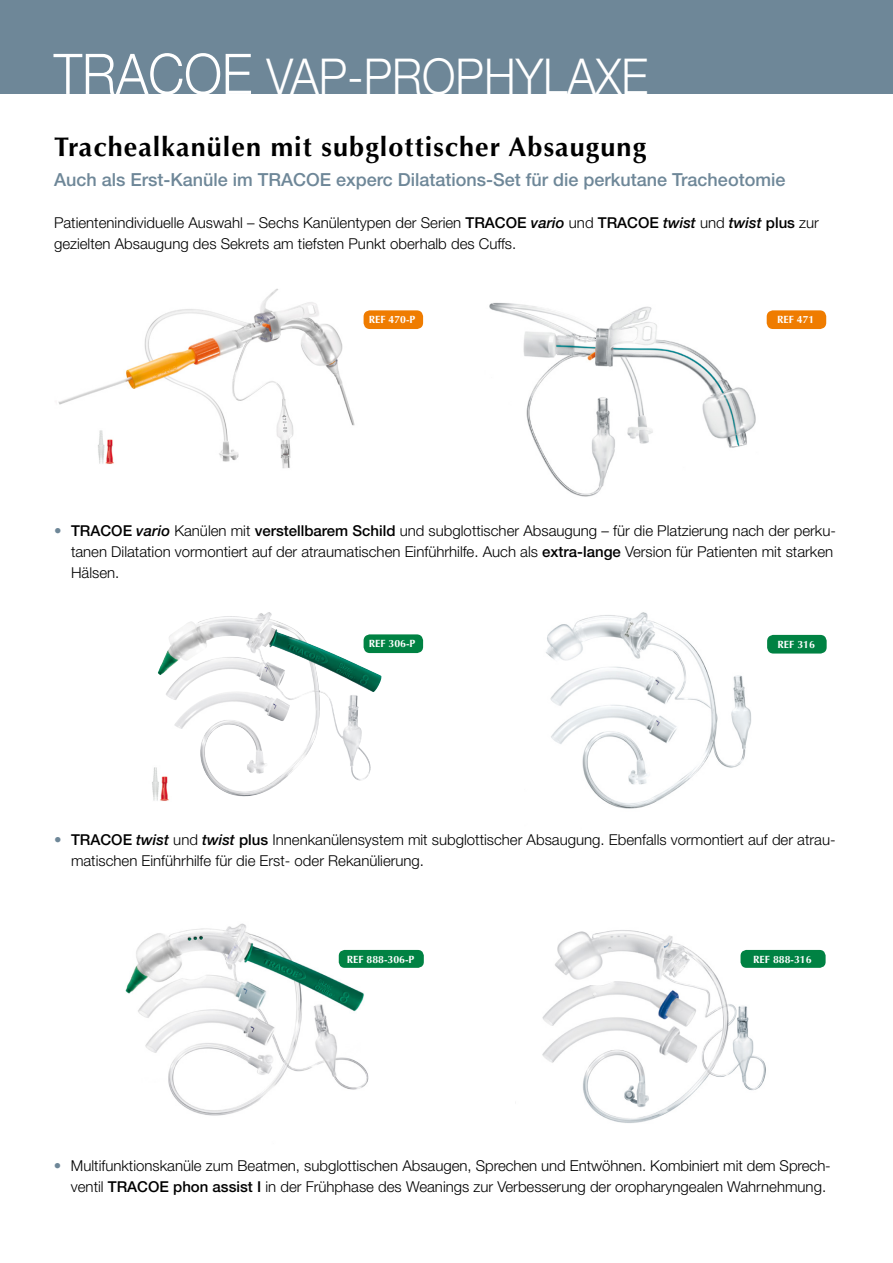
<style>
.page{position:relative;width:893px;height:1263px;background:#fff}
.page>*{position:absolute;margin:0;border:0;box-sizing:border-box;transform-origin:0 0}
.t1{font:300 49.5px "Helvetica Neue LT Pro";color:#fff;scale:.91 1}
.t2{font:700 27px "Optima LT Std";letter-spacing:.04em;color:#000}
.t3{font:500 18px "Helvetica Neue LT Pro";color:#6e8798}
.t4{font:300 15px/21px "Helvetica Neue LT Pro";color:#000}
.t5{font:700 10.5px "Optima LT Std";color:#fff}
.s1{font-size:56.1px}
.s2{font-weight:500}
.s3{font-weight:500;font-style:italic}
.s4{color:#6e8798}
</style>
<div class="page">
<img style="left:125px;top:923px;width:269px;height:193px">
<img style="left:181px;top:613px;width:86px;height:19px">
<img style="left:489px;top:302px;width:281px;height:195px">
<div style="left:364px;top:634px;width:59px;height:19px;background:#008243;border-radius:6px"></div>
<img style="left:58px;top:289px;width:297px;height:180px">
<div style="left:364px;top:310px;width:59px;height:19px;background:#ef7c00;border-radius:6px"></div>
<img style="left:152px;top:767px;width:17px;height:34px">
<div style="left:767px;top:310px;width:59px;height:19px;background:#ef7c00;border-radius:6px"></div>
<img style="left:94px;top:429px;width:23px;height:36px">
<img style="left:546px;top:612px;width:225px;height:197px">
<img style="left:542px;top:930px;width:243px;height:193px">
<div style="left:0;top:0;width:893px;height:94px;background:#6e8798"></div>
<div style="left:339px;top:950px;width:85px;height:18px;background:#008243;border-radius:6px"></div>
<div style="left:740px;top:950px;width:86px;height:18px;background:#008243;border-radius:6px"></div>
<div style="left:767px;top:635px;width:60px;height:18px;background:#008243;border-radius:6px"></div>
<h1 class="t1" style="left:54px;top:46px;width:655px"><span class="s1">TRACOE</span> VAP-PROPHYLAXE</h1>
<h2 class="t2" style="left:54px;top:131px;width:594px">Trachealkanülen mit subglottischer Absaugung</h2>
<p class="t3" style="left:54px;top:169px;width:733px">Auch als Erst-Kanüle im TRACOE experc Dilatations-Set für die perkutane Tracheotomie</p>
<p class="t4" style="left:54px;top:212px;width:766px">Patientenindividuelle Auswahl – Sechs Kanülentypen der Serien <span class="s2">TRACOE</span> <span class="s3">vario</span> und <span class="s2">TRACOE</span> <span class="s3">twist</span> und <span class="s3">twist</span> <span class="s2">plus</span> zur gezielten Absaugung des Sekrets am tiefsten Punkt oberhalb des Cuffs.</p>
<p class="t5" style="left:369px;top:313px;width:48px">REF 470-P</p>
<p class="t5" style="left:777px;top:313px;width:39px">REF 471</p>
<p class="t4" style="left:71px;top:520px;width:766px;text-indent:-17px"><span class="s4">•</span> <span class="s2">TRACOE</span> <span class="s3">vario</span> Kanülen mit <span class="s2">verstellbarem Schild</span> und subglottischer Absaugung – für die Platzierung nach der perku&shy;tanen Dilatation vormontiert auf der atraumatischen Einführhilfe. Auch als <span class="s2">extra-lange</span> Version für Patienten mit starken<br>Hälsen.</p>
<p class="t5" style="left:369px;top:637px;width:48px">REF 306-P</p>
<p class="t5" style="left:777px;top:638px;width:39px">REF 316</p>
<p class="t4" style="left:71px;top:828px;width:766px;text-indent:-17px"><span class="s4">•</span> <span class="s2">TRACOE</span> <span class="s3">twist</span> und <span class="s3">twist</span> <span class="s2">plus</span> Innenkanülensystem mit subglottischer Absaugung. Ebenfalls vormontiert auf der atrau&shy;matischen Einführhilfe für die Erst- oder Rekanülierung.</p>
<p class="t5" style="left:347px;top:953px;width:69px">REF 888-306-P</p>
<p class="t5" style="left:753px;top:953px;width:60px">REF 888-316</p>
<p class="t4" style="left:54px;top:1155px;width:777px;text-align:right"><span class="s4">•</span> Multifunktionskanüle zum Beatmen, subglottischen Absaugen, Sprechen und Entwöhnen. Kombiniert mit dem Sprech&shy;ventil <span class="s2">TRACOE phon assist I</span> in der Frühphase des Weanings zur Verbesserung der oropharyngealen Wahrnehmung.</p>
</div>
